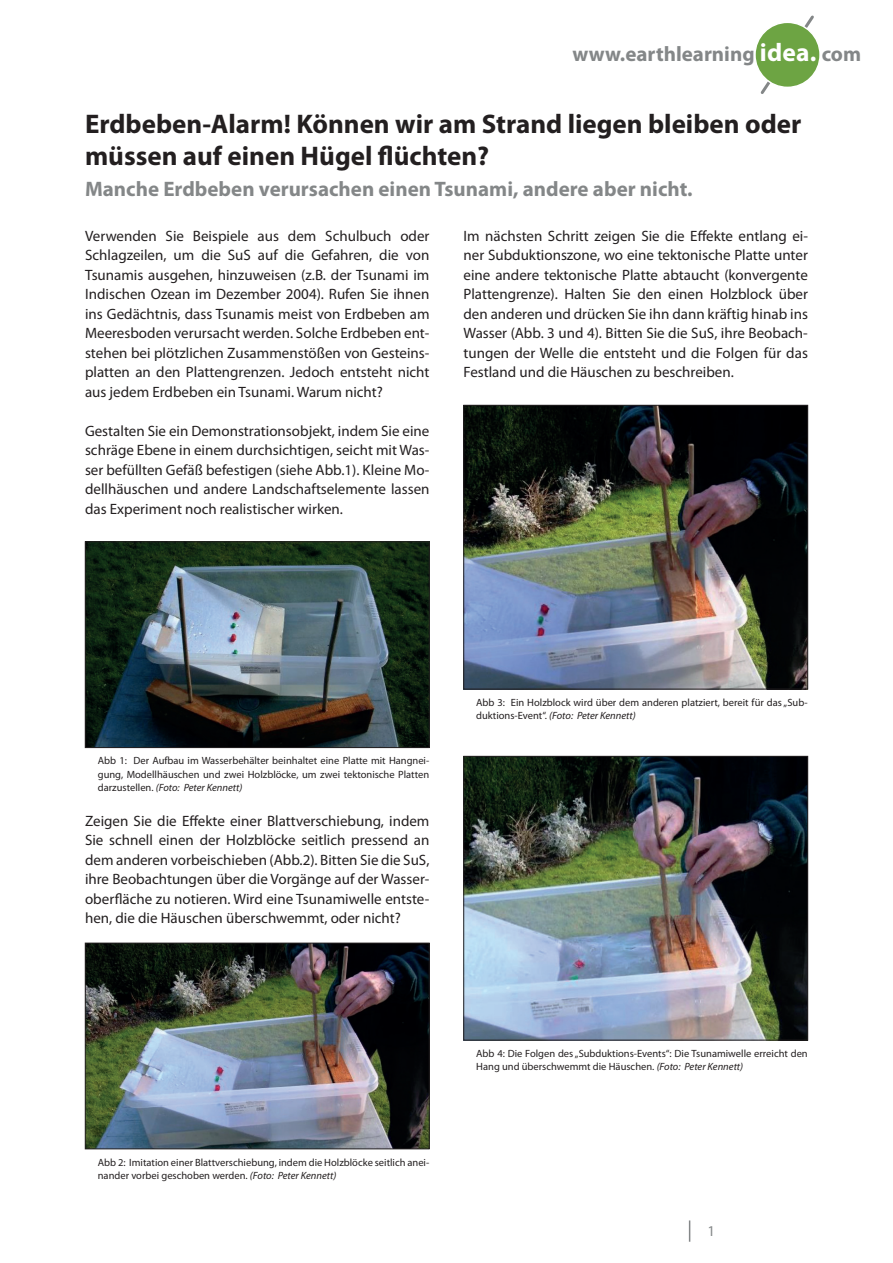
<style>
.page{position:relative;width:893px;height:1263px;background:#fff}
.page>*{position:absolute;margin:0;border:0;box-sizing:border-box;transform-origin:0 0}
.t1{font:700 27px/32.4px "Myriad Pro";color:#231f20}
.t2{font:700 21px "Myriad Pro";color:#848788}
.t3{font:15px/19.5px "Myriad Pro";color:#231f20;text-align:justify}
.t4{font:15px "Myriad Pro";color:#848788}
.t5{font:10.5px/13.5px "Myriad Pro";color:#231f20}
.s1{font-size:25.5px;color:#fff}
.s2{font-style:italic}
</style>
<div class="page">
<svg style="left:760px;top:15px;width:54px;height:79px"></svg>
<div style="left:755px;top:22px;width:65px;height:65px;background:#6da443;border-radius:50%"></div>
<div style="left:754px;top:22px;width:67px;height:66px;border:2px solid #fff;border-radius:50%"></div>
<svg style="left:689px;top:1220px;width:1px;height:22px"></svg>
<img style="left:87px;top:945px;width:340px;height:202px">
<div style="left:85px;top:943px;width:344px;height:206px;border:1px solid #231f20"></div>
<img style="left:465px;top:407px;width:341px;height:280px">
<div style="left:463px;top:405px;width:345px;height:284px;border:1px solid #231f20"></div>
<img style="left:465px;top:758px;width:341px;height:280px">
<div style="left:463px;top:756px;width:345px;height:284px;border:1px solid #231f20"></div>
<img style="left:87px;top:544px;width:340px;height:202px">
<div style="left:85px;top:542px;width:344px;height:206px;border:1px solid #231f20"></div>
<h2 class="t2" style="left:572px;top:41px;width:290px">www.earthlearning <span class="s1">idea.</span> com</h2>
<h1 class="t1" style="left:85px;top:107px;width:718px">Erdbeben-Alarm! Können wir am Strand liegen bleiben oder müssen auf einen Hügel flüchten?</h1>
<h2 class="t2" style="left:85px;top:175px;width:609px">Manche Erdbeben verursachen einen Tsunami, andere aber nicht.</h2>
<p class="t3" style="left:85px;top:226px;width:346px">Verwenden Sie Beispiele aus dem Schulbuch oder Schlagzeilen, um die SuS auf die Gefahren, die von Tsunamis ausgehen, hinzuweisen (z.B. der Tsunami im Indischen Ozean im Dezember 2004). Rufen Sie ihnen ins Gedächtnis, dass Tsunamis meist von Erdbeben am Meeresboden verursacht werden. Solche Erdbeben ent&shy;stehen bei plötzlichen Zusammenstößen von Gesteins&shy;platten an den Plattengrenzen. Jedoch entsteht nicht aus jedem Erdbeben ein Tsunami. Warum nicht?</p>
<p class="t3" style="left:85px;top:421px;width:346px">Gestalten Sie ein Demonstrationsobjekt, indem Sie eine schräge Ebene in einem durchsichtigen, seicht mit Was&shy;ser befüllten Gefäß befestigen (siehe Abb.1). Kleine Mo&shy;dellhäuschen und andere Landschaftselemente lassen das Experiment noch realistischer wirken.</p>
<p class="t3" style="left:463px;top:226px;width:346px">Im nächsten Schritt zeigen Sie die Effekte entlang ei&shy;ner Subduktionszone, wo eine tektonische Platte unter eine andere tektonische Platte abtaucht (konvergente Plattengrenze). Halten Sie den einen Holzblock über den anderen und drücken Sie ihn dann kräftig hinab ins Wasser (Abb. 3 und 4). Bitten Sie die SuS, ihre Beobach&shy;tungen der Welle die entsteht und die Folgen für das Festland und die Häuschen zu beschreiben.</p>
<p class="t5" style="left:98px;top:754px;width:333px;text-align:justify">Abb 1: Der Aufbau im Wasserbehälter beinhaltet eine Platte mit Hangnei&shy;gung, Modellhäuschen und zwei Holzblöcke, um zwei tektonische Platten darzustellen. <span class="s2">(Foto: Peter Kennett)</span></p>
<p class="t3" style="left:85px;top:811px;width:346px">Zeigen Sie die Effekte einer Blattverschiebung, indem Sie schnell einen der Holzblöcke seitlich pressend an dem anderen vorbeischieben (Abb.2). Bitten Sie die SuS, ihre Beobachtungen über die Vorgänge auf der Wasser&shy;oberfläche zu notieren. Wird eine Tsunamiwelle entste&shy;hen, die die Häuschen überschwemmt, oder nicht?</p>
<p class="t5" style="left:476px;top:695px;width:333px">Abb 3: Ein Holzblock wird über dem anderen platziert, bereit für das „Sub&shy;duktions-Event“. <span class="s2">(Foto: Peter Kennett)</span></p>
<p class="t5" style="left:98px;top:1155px;width:333px">Abb 2: Imitation einer Blattverschiebung, indem die Holzblöcke seitlich anei&shy;nander vorbei geschoben werden. <span class="s2">(Foto: Peter Kennett)</span></p>
<p class="t5" style="left:476px;top:1046px;width:333px">Abb 4: Die Folgen des „Subduktions-Events“: Die Tsunamiwelle erreicht den<br>Hang und überschwemmt die Häuschen. <span class="s2">(Foto: Peter Kennett)</span></p>
<p class="t4" style="left:707px;top:1222px;width:9px">1</p>
</div>
